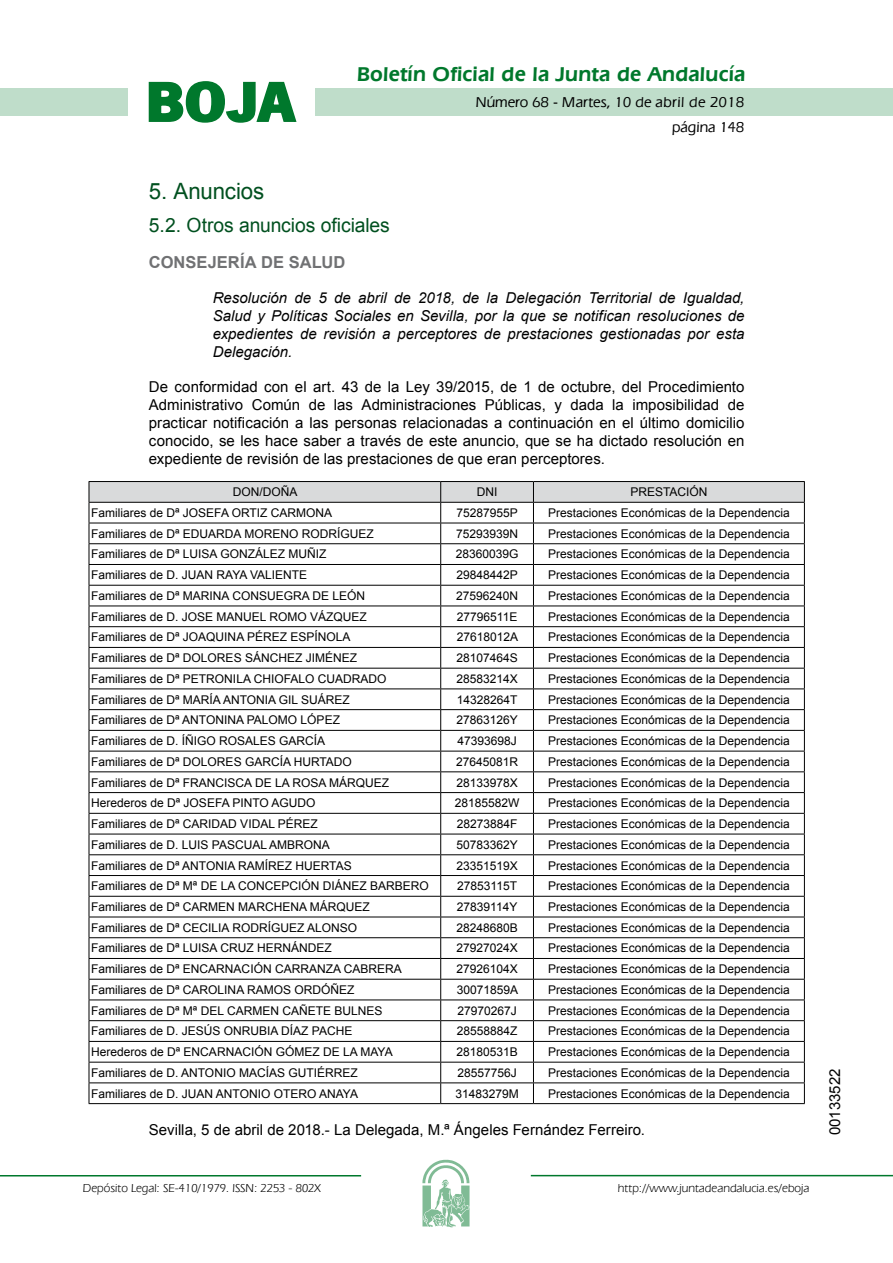
<style>
.page{position:relative;width:893px;height:1263px;background:#fff}
.page>*{position:absolute;margin:0;border:0;box-sizing:border-box;transform-origin:0 0}
.t1{font:700 57.75px "News Got T";color:#00782c;scale:1.14 1}
.t2{font:22.5px "Arial";letter-spacing:-.005em;color:#00501f}
.t3{font:600 21px "Eras IT Cby BT";letter-spacing:.01em;color:#00782c}
.t4{font:19.5px "Arial";letter-spacing:-.005em;color:#00501f}
.t5{font:700 16.5px "Arial";letter-spacing:.005em;color:#707173}
.t6{font:15px/18px "Arial";color:#000;text-align:justify}
.t7{font:italic 15px/18px "Arial";color:#000;text-align:justify}
.t8{font:500 15px/24.5px "Eras IT Cby BT";color:#000;text-align:right}
.t9{font:12px "Arial";color:#000}
.t10{font:12px "Eras IT Cby BT";color:#000}
</style>
<div class="page">
<div style="left:315px;top:88px;width:577px;height:28px;background:#bfddca"></div>
<div style="left:0;top:88px;width:128px;height:28px;background:#bfddca"></div>
<hr style="left:0;top:1175px;width:361px;height:2px;background:#00782c">
<svg style="left:422px;top:1159px;width:47px;height:68px"></svg>
<hr style="left:531px;top:1175px;width:361px;height:1px;background:#00782c">
<svg style="left:148px;top:81px;width:149px;height:42px"></svg>
<hr style="left:89px;top:481px;width:351px;height:1px;background:#000">
<hr style="left:440px;top:481px;width:93px;height:1px;background:#000">
<hr style="left:533px;top:481px;width:271px;height:1px;background:#000">
<svg style="left:89px;top:482px;width:716px;height:621px"></svg>
<hr style="left:89px;top:1103px;width:351px;height:1px;background:#000">
<hr style="left:440px;top:1103px;width:93px;height:1px;background:#000">
<hr style="left:533px;top:1103px;width:271px;height:1px;background:#000">
<h1 class="t1" style="left:145px;top:68px;width:133px">BOJA</h1>
<h3 class="t3" style="left:357px;top:62px;width:390px">Boletín Oficial de la Junta de Andalucía</h3>
<p class="t8" style="left:476px;top:90px;width:270px">Número 68 - Martes, 10 de abril de 2018 página 148</p>
<h2 class="t2" style="left:149px;top:177px;width:117px">5. Anuncios</h2>
<h3 class="t4" style="left:149px;top:212px;width:242px">5.2. Otros anuncios oficiales</h3>
<h3 class="t5" style="left:149px;top:251px;width:198px">CONSEJERÍA DE SALUD</h3>
<p class="t7" style="left:213px;top:289px;width:533px">Resolución de 5 de abril de 2018, de la Delegación Territorial de Igualdad, Salud y Políticas Sociales en Sevilla, por la que se notifican resoluciones de expedientes de revisión a perceptores de prestaciones gestionadas por esta Delegación.</p>
<p class="t6" style="left:149px;top:378px;width:597px">De conformidad con el art. 43 de la Ley 39/2015, de 1 de octubre, del Procedimiento Administrativo Común de las Administraciones Públicas, y dada la imposibilidad de practicar notificación a las personas relacionadas a continuación en el último domicilio conocido, se les hace saber a través de este anuncio, que se ha dictado resolución en expediente de revisión de las prestaciones de que eran perceptores.</p>
<p class="t9" style="left:233px;top:484px;width:66px">DON/DOÑA</p>
<p class="t9" style="left:477px;top:484px;width:22px">DNI</p>
<p class="t9" style="left:630px;top:484px;width:79px">PRESTACIÓN</p>
<p class="t9" style="left:91px;top:505px;width:242px">Familiares de Dª JOSEFA ORTIZ CARMONA</p>
<p class="t9" style="left:456px;top:505px;width:63px">75287955P</p>
<p class="t9" style="left:548px;top:505px;width:243px">Prestaciones Económicas de la Dependencia</p>
<p class="t9" style="left:91px;top:526px;width:284px">Familiares de Dª EDUARDA MORENO RODRÍGUEZ</p>
<p class="t9" style="left:456px;top:526px;width:64px">75293939N</p>
<p class="t9" style="left:548px;top:526px;width:243px">Prestaciones Económicas de la Dependencia</p>
<p class="t9" style="left:91px;top:546px;width:237px">Familiares de Dª LUISA GONZÁLEZ MUÑIZ</p>
<p class="t9" style="left:455px;top:546px;width:64px">28360039G</p>
<p class="t9" style="left:548px;top:546px;width:243px">Prestaciones Económicas de la Dependencia</p>
<p class="t9" style="left:91px;top:567px;width:218px">Familiares de D. JUAN RAYA VALIENTE</p>
<p class="t9" style="left:456px;top:567px;width:63px">29848442P</p>
<p class="t9" style="left:548px;top:567px;width:243px">Prestaciones Económicas de la Dependencia</p>
<p class="t9" style="left:91px;top:588px;width:275px">Familiares de Dª MARINA CONSUEGRA DE LEÓN</p>
<p class="t9" style="left:456px;top:588px;width:64px">27596240N</p>
<p class="t9" style="left:548px;top:588px;width:243px">Prestaciones Económicas de la Dependencia</p>
<p class="t9" style="left:91px;top:609px;width:277px">Familiares de D. JOSE MANUEL ROMO VÁZQUEZ</p>
<p class="t9" style="left:457px;top:609px;width:62px">27796511E</p>
<p class="t9" style="left:548px;top:609px;width:243px">Prestaciones Económicas de la Dependencia</p>
<p class="t9" style="left:91px;top:629px;width:261px">Familiares de Dª JOAQUINA PÉREZ ESPÍNOLA</p>
<p class="t9" style="left:456px;top:629px;width:63px">27618012A</p>
<p class="t9" style="left:548px;top:629px;width:243px">Prestaciones Económicas de la Dependencia</p>
<p class="t9" style="left:91px;top:650px;width:267px">Familiares de Dª DOLORES SÁNCHEZ JIMÉNEZ</p>
<p class="t9" style="left:456px;top:650px;width:63px">28107464S</p>
<p class="t9" style="left:548px;top:650px;width:243px">Prestaciones Económicas de la Dependencia</p>
<p class="t9" style="left:91px;top:671px;width:297px">Familiares de Dª PETRONILA CHIOFALO CUADRADO</p>
<p class="t9" style="left:456px;top:671px;width:63px">28583214X</p>
<p class="t9" style="left:548px;top:671px;width:243px">Prestaciones Económicas de la Dependencia</p>
<p class="t9" style="left:91px;top:692px;width:260px">Familiares de Dª MARÍA ANTONIA GIL SUÁREZ</p>
<p class="t9" style="left:457px;top:692px;width:62px">14328264T</p>
<p class="t9" style="left:548px;top:692px;width:243px">Prestaciones Económicas de la Dependencia</p>
<p class="t9" style="left:91px;top:712px;width:250px">Familiares de Dª ANTONINA PALOMO LÓPEZ</p>
<p class="t9" style="left:456px;top:712px;width:63px">27863126Y</p>
<p class="t9" style="left:548px;top:712px;width:243px">Prestaciones Económicas de la Dependencia</p>
<p class="t9" style="left:91px;top:733px;width:236px">Familiares de D. ÍÑIGO ROSALES GARCÍA</p>
<p class="t9" style="left:457px;top:733px;width:61px">47393698J</p>
<p class="t9" style="left:548px;top:733px;width:243px">Prestaciones Económicas de la Dependencia</p>
<p class="t9" style="left:91px;top:754px;width:262px">Familiares de Dª DOLORES GARCÍA HURTADO</p>
<p class="t9" style="left:456px;top:754px;width:64px">27645081R</p>
<p class="t9" style="left:548px;top:754px;width:243px">Prestaciones Económicas de la Dependencia</p>
<p class="t9" style="left:91px;top:775px;width:299px">Familiares de Dª FRANCISCA DE LA ROSA MÁRQUEZ</p>
<p class="t9" style="left:456px;top:775px;width:63px">28133978X</p>
<p class="t9" style="left:548px;top:775px;width:243px">Prestaciones Económicas de la Dependencia</p>
<p class="t9" style="left:91px;top:795px;width:226px">Herederos de Dª JOSEFA PINTO AGUDO</p>
<p class="t9" style="left:454px;top:795px;width:66px">28185582W</p>
<p class="t9" style="left:548px;top:795px;width:243px">Prestaciones Económicas de la Dependencia</p>
<p class="t9" style="left:91px;top:816px;width:228px">Familiares de Dª CARIDAD VIDAL PÉREZ</p>
<p class="t9" style="left:456px;top:816px;width:62px">28273884F</p>
<p class="t9" style="left:548px;top:816px;width:243px">Prestaciones Económicas de la Dependencia</p>
<p class="t9" style="left:91px;top:837px;width:240px">Familiares de D. LUIS PASCUAL AMBRONA</p>
<p class="t9" style="left:456px;top:837px;width:63px">50783362Y</p>
<p class="t9" style="left:548px;top:837px;width:243px">Prestaciones Económicas de la Dependencia</p>
<p class="t9" style="left:91px;top:857px;width:262px">Familiares de Dª ANTONIA RAMÍREZ HUERTAS</p>
<p class="t9" style="left:456px;top:857px;width:63px">23351519X</p>
<p class="t9" style="left:548px;top:857px;width:243px">Prestaciones Económicas de la Dependencia</p>
<p class="t9" style="left:91px;top:878px;width:339px">Familiares de Dª Mª DE LA CONCEPCIÓN DIÁNEZ BARBERO</p>
<p class="t9" style="left:457px;top:878px;width:61px">27853115T</p>
<p class="t9" style="left:548px;top:878px;width:243px">Prestaciones Económicas de la Dependencia</p>
<p class="t9" style="left:91px;top:899px;width:280px">Familiares de Dª CARMEN MARCHENA MÁRQUEZ</p>
<p class="t9" style="left:457px;top:899px;width:62px">27839114Y</p>
<p class="t9" style="left:548px;top:899px;width:243px">Prestaciones Económicas de la Dependencia</p>
<p class="t9" style="left:91px;top:920px;width:267px">Familiares de Dª CECILIA RODRÍGUEZ ALONSO</p>
<p class="t9" style="left:456px;top:920px;width:63px">28248680B</p>
<p class="t9" style="left:548px;top:920px;width:243px">Prestaciones Económicas de la Dependencia</p>
<p class="t9" style="left:91px;top:940px;width:242px">Familiares de Dª LUISA CRUZ HERNÁNDEZ</p>
<p class="t9" style="left:456px;top:940px;width:63px">27927024X</p>
<p class="t9" style="left:548px;top:940px;width:243px">Prestaciones Económicas de la Dependencia</p>
<p class="t9" style="left:91px;top:961px;width:312px">Familiares de Dª ENCARNACIÓN CARRANZA CABRERA</p>
<p class="t9" style="left:456px;top:961px;width:63px">27926104X</p>
<p class="t9" style="left:548px;top:961px;width:243px">Prestaciones Económicas de la Dependencia</p>
<p class="t9" style="left:91px;top:982px;width:265px">Familiares de Dª CAROLINA RAMOS ORDÓÑEZ</p>
<p class="t9" style="left:456px;top:982px;width:63px">30071859A</p>
<p class="t9" style="left:548px;top:982px;width:243px">Prestaciones Económicas de la Dependencia</p>
<p class="t9" style="left:91px;top:1003px;width:293px">Familiares de Dª Mª DEL CARMEN CAÑETE BULNES</p>
<p class="t9" style="left:457px;top:1003px;width:61px">27970267J</p>
<p class="t9" style="left:548px;top:1003px;width:243px">Prestaciones Económicas de la Dependencia</p>
<p class="t9" style="left:91px;top:1023px;width:263px">Familiares de D. JESÚS ONRUBIA DÍAZ PACHE</p>
<p class="t9" style="left:456px;top:1023px;width:62px">28558884Z</p>
<p class="t9" style="left:548px;top:1023px;width:243px">Prestaciones Económicas de la Dependencia</p>
<p class="t9" style="left:91px;top:1044px;width:303px">Herederos de Dª ENCARNACIÓN GÓMEZ DE LA MAYA</p>
<p class="t9" style="left:456px;top:1044px;width:63px">28180531B</p>
<p class="t9" style="left:548px;top:1044px;width:243px">Prestaciones Económicas de la Dependencia</p>
<p class="t9" style="left:91px;top:1065px;width:268px">Familiares de D. ANTONIO MACÍAS GUTIÉRREZ</p>
<p class="t9" style="left:457px;top:1065px;width:61px">28557756J</p>
<p class="t9" style="left:548px;top:1065px;width:243px">Prestaciones Económicas de la Dependencia</p>
<p class="t9" style="left:91px;top:1086px;width:268px">Familiares de D. JUAN ANTONIO OTERO ANAYA</p>
<p class="t9" style="left:455px;top:1086px;width:65px">31483279M</p>
<p class="t9" style="left:548px;top:1086px;width:243px">Prestaciones Económicas de la Dependencia</p>
<p class="t6" style="left:149px;top:1121px;width:497px">Sevilla, 5 de abril de 2018.- La Delegada, M.ª Ángeles Fernández Ferreiro.</p>
<p class="t10" style="left:83px;top:1181px;width:239px">Depósito Legal: SE-410/1979. ISSN: 2253 - 802X</p>
<p class="t10" style="left:618px;top:1181px;width:193px">http://www.juntadeandalucia.es/eboja</p>
<p class="t6" style="left:826px;top:1135px;width:68px;rotate:-90deg">00133522</p>
</div>
